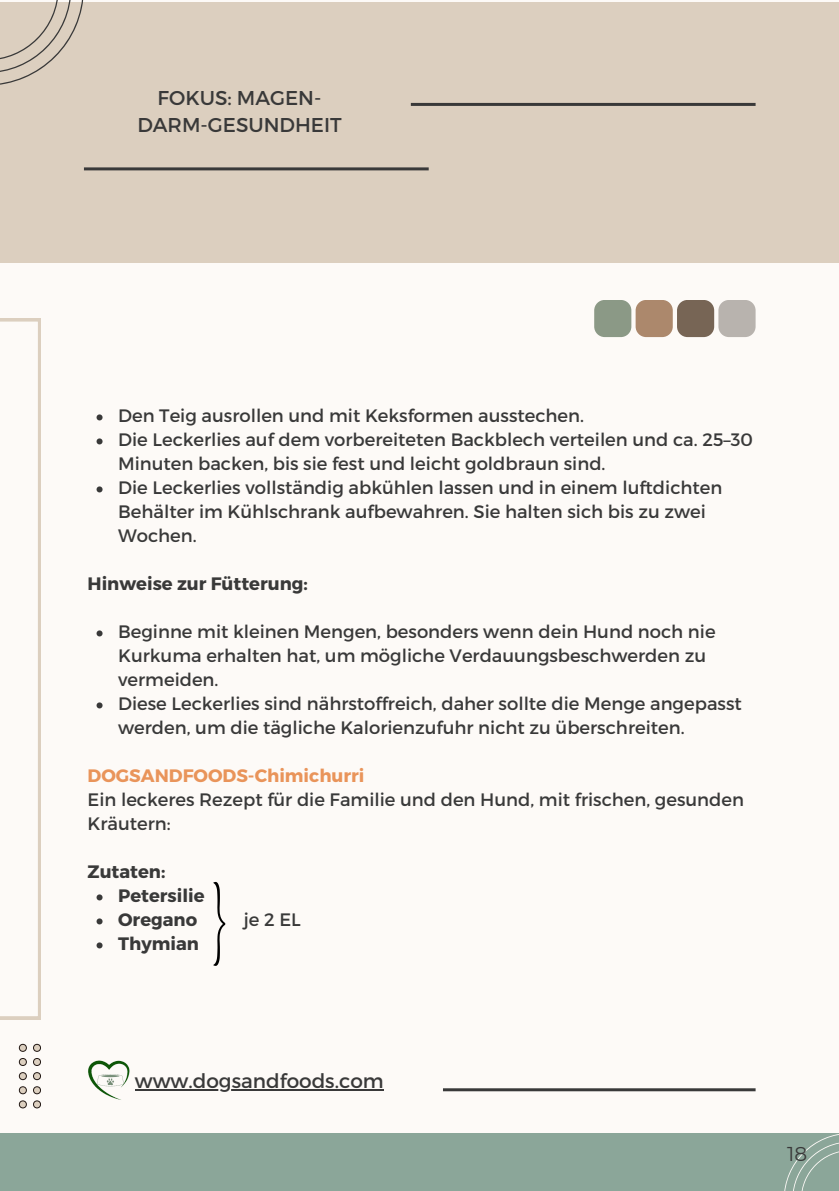
<style>
.page{position:relative;width:839px;height:1191px;background:#fff}
.page>*{position:absolute;margin:0;border:0;box-sizing:border-box;transform-origin:0 0}
.t1{font:20px/27px "Montserrat";color:#393939;text-align:center}
.t2{font:18px/24px "Montserrat";color:#393939}
.t3{font:700 18px "Montserrat";color:#393939}
.t4{font:700 18px "Montserrat";color:#e9945a}
</style>
<div class="page">
<div style="left:0;top:0;width:838px;height:1191px;background:#fdfaf7"></div>
<div style="left:0;top:2px;width:838px;height:261px;background:#dccfbf"></div>
<hr style="left:411px;top:103px;width:344px;height:3px;background:#393939">
<hr style="left:84px;top:167px;width:344px;height:3px;background:#393939">
<div style="left:0;top:1133px;width:838px;height:58px;background:#8ba699"></div>
<hr style="left:443px;top:1088px;width:312px;height:3px;background:#393939">
<svg style="left:0;top:319px;width:41px;height:700px"></svg>
<div style="left:594px;top:300px;width:37px;height:37px;background:#8b9986;border-radius:10px"></div>
<div style="left:635px;top:300px;width:37px;height:37px;background:#ac886c;border-radius:10px"></div>
<div style="left:677px;top:300px;width:37px;height:37px;background:#776555;border-radius:10px"></div>
<div style="left:718px;top:300px;width:37px;height:37px;background:#b8b3ae;border-radius:10px"></div>
<svg style="left:0;top:0;width:84px;height:85px"></svg>
<svg style="left:784px;top:1134px;width:54px;height:57px"></svg>
<svg style="left:33px;top:1044px;width:8px;height:8px"></svg>
<svg style="left:33px;top:1058px;width:8px;height:8px"></svg>
<svg style="left:33px;top:1072px;width:8px;height:8px"></svg>
<svg style="left:33px;top:1086px;width:8px;height:8px"></svg>
<svg style="left:33px;top:1101px;width:8px;height:7px"></svg>
<svg style="left:19px;top:1044px;width:8px;height:8px"></svg>
<svg style="left:19px;top:1058px;width:8px;height:8px"></svg>
<svg style="left:19px;top:1072px;width:8px;height:8px"></svg>
<svg style="left:19px;top:1086px;width:8px;height:8px"></svg>
<svg style="left:19px;top:1101px;width:8px;height:7px"></svg>
<img style="left:88px;top:1060px;width:42px;height:40px">
<svg style="left:96px;top:414px;width:6px;height:6px"></svg>
<svg style="left:96px;top:438px;width:6px;height:6px"></svg>
<svg style="left:96px;top:486px;width:6px;height:6px"></svg>
<svg style="left:96px;top:630px;width:6px;height:6px"></svg>
<svg style="left:96px;top:702px;width:6px;height:6px"></svg>
<svg style="left:96px;top:894px;width:6px;height:6px"></svg>
<svg style="left:96px;top:918px;width:6px;height:6px"></svg>
<svg style="left:96px;top:942px;width:6px;height:6px"></svg>
<svg style="left:213px;top:882px;width:12px;height:84px"></svg>
<hr style="left:135px;top:1089px;width:249px;height:2px;background:#393939">
<p class="t1" style="left:137px;top:83px;width:206px">FOKUS: MAGEN-<br>DARM-GESUNDHEIT</p>
<h1 class="t2" style="left:118px;top:403px;width:467px">Den Teig ausrollen und mit Keksformen ausstechen.</h1>
<p class="t2" style="left:118px;top:427px;width:636px">Die Leckerlies auf dem vorbereiteten Backblech verteilen und ca. 25–30<br>Minuten backen, bis sie fest und leicht goldbraun sind.</p>
<p class="t2" style="left:118px;top:475px;width:605px">Die Leckerlies vollständig abkühlen lassen und in einem luftdichten<br>Behälter im Kühlschrank aufbewahren. Sie halten sich bis zu zwei<br>Wochen.</p>
<p class="t3" style="left:87px;top:572px;width:222px">Hinweise zur Fütterung:</p>
<p class="t2" style="left:118px;top:619px;width:599px">Beginne mit kleinen Mengen, besonders wenn dein Hund noch nie<br>Kurkuma erhalten hat, um mögliche Verdauungsbeschwerden zu vermeiden.</p>
<h3 class="t2" style="left:118px;top:691px;width:625px">Diese Leckerlies sind nährstoffreich, daher sollte die Menge angepasst werden, um die tägliche Kalorienzufuhr nicht zu überschreiten.</h3>
<p class="t4" style="left:87px;top:764px;width:278px">DOGSANDFOODS-Chimichurri</p>
<p class="t2" style="left:87px;top:787px;width:658px">Ein leckeres Rezept für die Familie und den Hund, mit frischen, gesunden<br>Kräutern:</p>
<p class="t3" style="left:87px;top:860px;width:79px">Zutaten:</p>
<p class="t3" style="left:118px;top:884px;width:88px">Petersilie</p>
<h3 class="t3" style="left:118px;top:908px;width:81px">Oregano</h3>
<h3 class="t2" style="left:244px;top:907px;width:59px">je 2 EL</h3>
<p class="t3" style="left:118px;top:932px;width:82px">Thymian</p>
<p class="t1" style="left:135px;top:1066px;width:250px">www.dogsandfoods.com</p>
<p class="t1" style="left:787px;top:1140px;width:21px">18</p>
</div>
